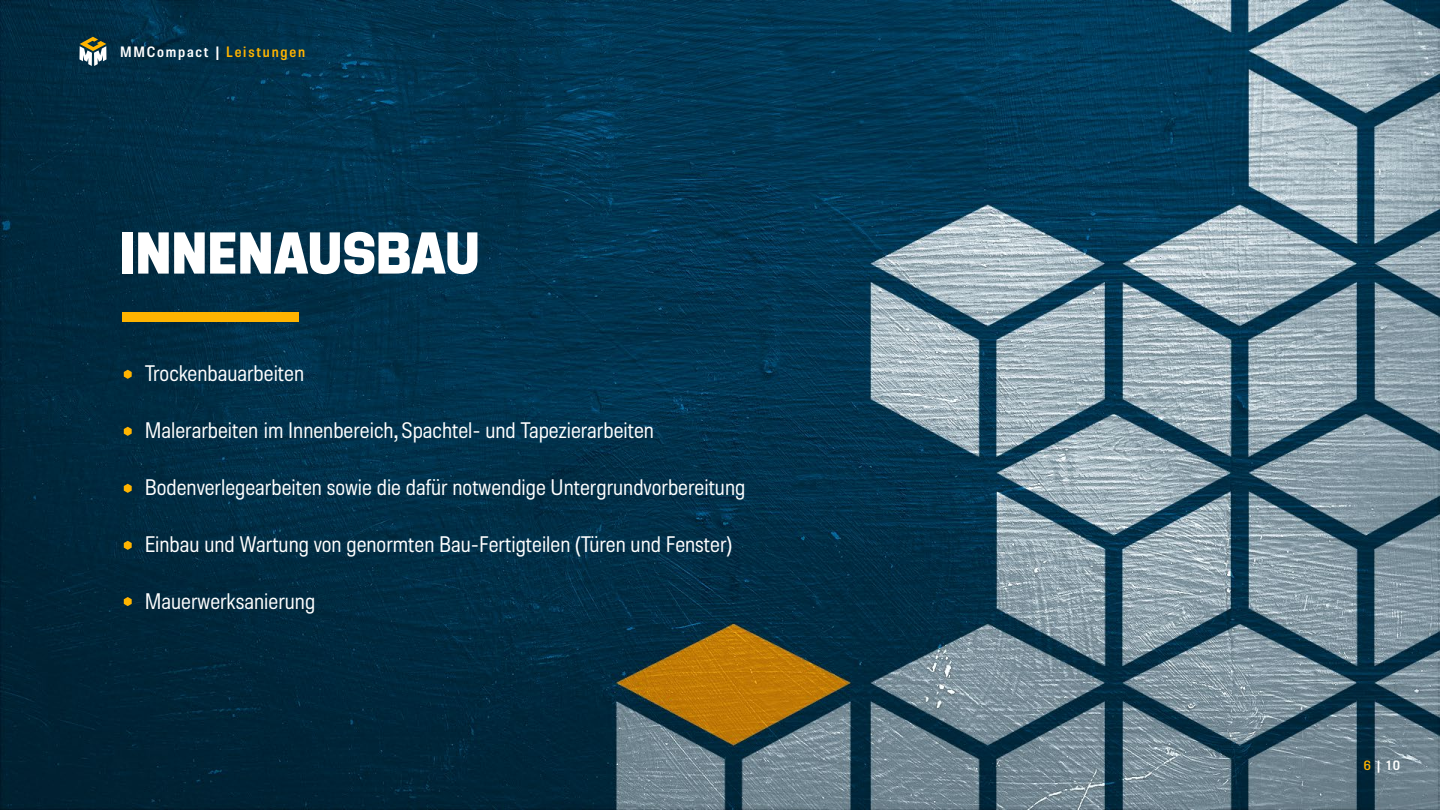
<style>
.page{position:relative;width:1440px;height:810px;background:#fff}
.page>*{position:absolute;margin:0;border:0;box-sizing:border-box;transform-origin:0 0}
.t1{font:800 condensed 58.88px "Manual";color:#fff}
.t2{font:semi-condensed 22.5px "Molde";color:#fff}
.t3{font:600 semi-condensed 15px "Molde";letter-spacing:.12em;color:#fff}
.t4{font:600 semi-condensed 13.5px "Molde";color:#fff}
.s1{color:#ffb400}
</style>
<div class="page">
<img style="left:0;top:0;width:1440px;height:810px">
<svg style="left:124px;top:427px;width:8px;height:9px"></svg>
<svg style="left:124px;top:484px;width:8px;height:9px"></svg>
<svg style="left:124px;top:541px;width:8px;height:9px"></svg>
<svg style="left:124px;top:370px;width:8px;height:9px"></svg>
<div style="left:122px;top:312px;width:177px;height:9px;background:#ffb400"></div>
<svg style="left:124px;top:597px;width:8px;height:9px"></svg>
<svg style="left:79px;top:37px;width:27px;height:29px"></svg>
<p class="t3" style="left:120px;top:42px;width:187px">MMCompact | <span class="s1">Leistungen</span></p>
<h1 class="t1" style="left:120px;top:216px;width:361px">INNENAUSBAU</h1>
<p class="t2" style="left:145px;top:360px;width:161px">Trockenbauarbeiten</p>
<p class="t2" style="left:145px;top:417px;width:511px">Malerarbeiten im Innenbereich, Spachtel- und Tapezierarbeiten</p>
<p class="t2" style="left:145px;top:474px;width:602px">Bodenverlegearbeiten sowie die dafür notwendige Untergrundvorbereitung</p>
<p class="t2" style="left:145px;top:531px;width:589px">Einbau und Wartung von genormten Bau-Fertigteilen (Türen und Fenster)</p>
<p class="t2" style="left:145px;top:588px;width:172px">Mauerwerksanierung</p>
<p class="t4" style="left:1364px;top:757px;width:38px"><span class="s1">6</span> | 10</p>
</div>
